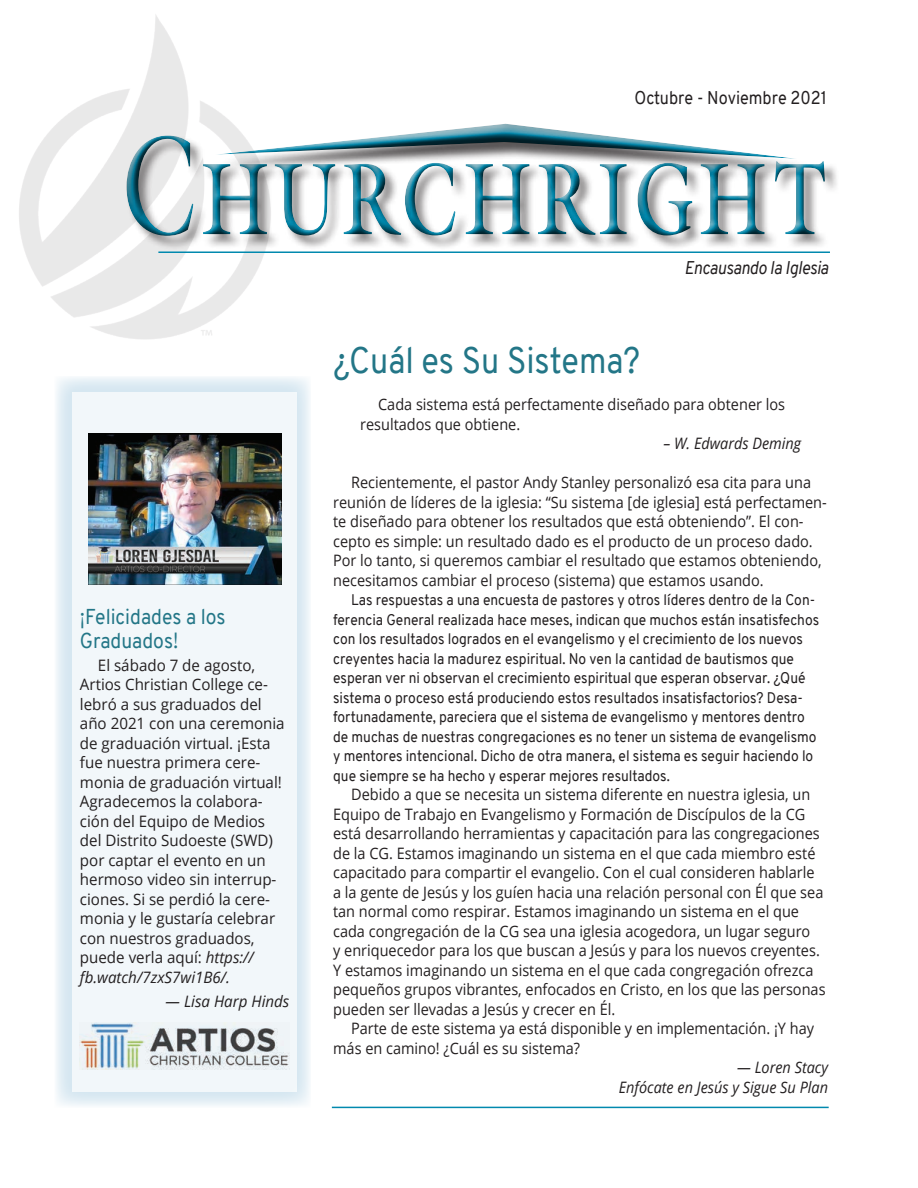
<style>
.page{position:relative;width:918px;height:1188px;background:#fff}
.page>*{position:absolute;margin:0;border:0;box-sizing:border-box;transform-origin:0 0}
.t1{font:140.4px "Galliard Pro";letter-spacing:.04em;color:#0189ae;scale:.72 1}
.Title-CR{font:36px "Overpass";color:#237687;scale:.9 1}
.News_Title-CR{font:21px/24px "Overpass";color:#237687;scale:.92 1}
.t2{font:18px "Overpass";color:#231f20;scale:.9 1}
.t3{font:italic 18px "Overpass";letter-spacing:-.02em;color:#231f20;scale:.9 1}
.News-CR{font:15.75px/19.5px "Open Sans";color:#231f20;scale:.92 1}
.News-CR-2{font:15.75px/19.5px "Open Sans";color:#231f20;scale:.96 1}
.News-CR-3{font:italic 15.75px "Open Sans";color:#231f20;scale:.92 1}
.News-CR-4{font:italic 15.75px "Open Sans";color:#231f20;scale:.96 1}
.News-CR-5{font:15px/19.5px "Overpass";color:#231f20;scale:.92 1}
.s1{font-size:142.65px}
.s2{font-style:italic}
</style>
<div class="page">
<div style="left:125px;top:135px;width:710px;height:111px;background:#231f20;opacity:.75"></div>
<div style="left:219px;top:126px;width:594px;height:50px;background:#231f20;opacity:.75"></div>
<div style="left:214px;top:123px;width:586px;height:35px;background:#fff;opacity:.75"></div>
<div style="left:214px;top:133px;width:586px;height:28px;background:#231f20;opacity:.75"></div>
<hr style="left:332px;top:1107px;width:497px;height:1px;background:#0189ae">
<img style="left:19px;top:15px;width:280px;height:324px">
<hr style="left:158px;top:251px;width:672px;height:2px;background:#0189ae">
<svg style="left:56px;top:377px;width:254px;height:729px;fill:#e0edf4"></svg>
<div style="left:73px;top:392px;width:224px;height:700px;background:#f2f7fa"></div>
<img style="left:88px;top:433px;width:193px;height:152px">
<img style="left:80px;top:1022px;width:209px;height:47px">
<p class="t2" style="left:635px;top:84px;width:215px">Octubre - Noviembre 2021</p>
<h1 class="t1" style="left:121px;top:94px;width:981px"><span class="s1">C</span>hurchright</h1>
<p class="News_Title-CR" style="left:80px;top:605px;width:160px">¡Felicidades a los<br>Graduados!</p>
<p class="News-CR-2" style="left:80px;top:655px;width:215px;text-indent:18px">El sábado 7 de agosto,<br>Artios Christian College ce&shy;lebró a sus graduados del año 2021 con una ceremonia de graduación virtual. ¡Esta fue nuestra primera cere&shy;monia de graduación virtual!<br>Agradecemos la colabora&shy;ción del Equipo de Medios del Distrito Sudoeste (SWD) por captar el evento en un hermoso video sin interrup&shy;ciones. Si se perdió la cere&shy;monia y le gustaría celebrar con nuestros graduados, puede verla aquí: <span class="s2">https:// fb.watch/7zxS7wi1B6/.</span></p>
<p class="News-CR-4" style="left:166px;top:990px;width:131px">— Lisa Harp Hinds</p>
<p class="t3" style="left:685px;top:254px;width:162px">Encausando la Iglesia</p>
<p class="Title-CR" style="left:333px;top:334px;width:343px">¿Cuál es Su Sistema?</p>
<p class="News-CR" style="left:360px;top:394px;width:463px;text-indent:18px">Cada sistema está perfectamente diseñado para obtener los resultados que obtiene.</p>
<p class="News-CR-3" style="left:664px;top:433px;width:151px">– W. Edwards Deming</p>
<p class="News-CR" style="left:333px;top:472px;width:538px;text-indent:18px">Recientemente, el pastor Andy Stanley personalizó esa cita para una reunión de líderes de la iglesia: “Su sistema [de iglesia] está perfectamen&shy;te diseñado para obtener los resultados que está obteniendo”. El con&shy;cepto es simple: un resultado dado es el producto de un proceso dado.<br>Por lo tanto, si queremos cambiar el resultado que estamos obteniendo, necesitamos cambiar el proceso (sistema) que estamos usando.</p>
<p class="News-CR-5" style="left:333px;top:590px;width:530px;text-indent:18px">Las respuestas a una encuesta de pastores y otros líderes dentro de la Con&shy;ferencia General realizada hace meses, indican que muchos están insatisfechos con los resultados logrados en el evangelismo y el crecimiento de los nuevos creyentes hacia la madurez espiritual. No ven la cantidad de bautismos que esperan ver ni observan el crecimiento espiritual que esperan observar. ¿Qué sistema o proceso está produciendo estos resultados insatisfactorios? Desa&shy;fortunadamente, pareciera que el sistema de evangelismo y mentores dentro de muchas de nuestras congregaciones es no tener un sistema de evangelismo y mentores intencional. Dicho de otra manera, el sistema es seguir haciendo lo que siempre se ha hecho y esperar mejores resultados.</p>
<p class="News-CR" style="left:333px;top:784px;width:537px;text-indent:18px">Debido a que se necesita un sistema diferente en nuestra iglesia, un Equipo de Trabajo en Evangelismo y Formación de Discípulos de la CG está desarrollando herramientas y capacitación para las congregaciones de la CG. Estamos imaginando un sistema en el que cada miembro esté capacitado para compartir el evangelio. Con el cual consideren hablarle a la gente de Jesús y los guíen hacia una relación personal con Él que sea tan normal como respirar. Estamos imaginando un sistema en el que cada congregación de la CG sea una iglesia acogedora, un lugar seguro<br>y enriquecedor para los que buscan a Jesús y para los nuevos creyentes.<br>Y estamos imaginando un sistema en el que cada congregación ofrezca pequeños grupos vibrantes, enfocados en Cristo, en los que las personas pueden ser llevadas a Jesús y crecer en Él.</p>
<p class="News-CR" style="left:333px;top:1018px;width:524px;text-indent:18px">Parte de este sistema ya está disponible y en implementación. ¡Y hay más en camino! ¿Cuál es su sistema?</p>
<p class="News-CR-3" style="left:737px;top:1057px;width:100px">— Loren Stacy</p>
<p class="News-CR-3" style="left:619px;top:1076px;width:229px">Enfócate en Jesús y Sigue Su Plan</p>
</div>
